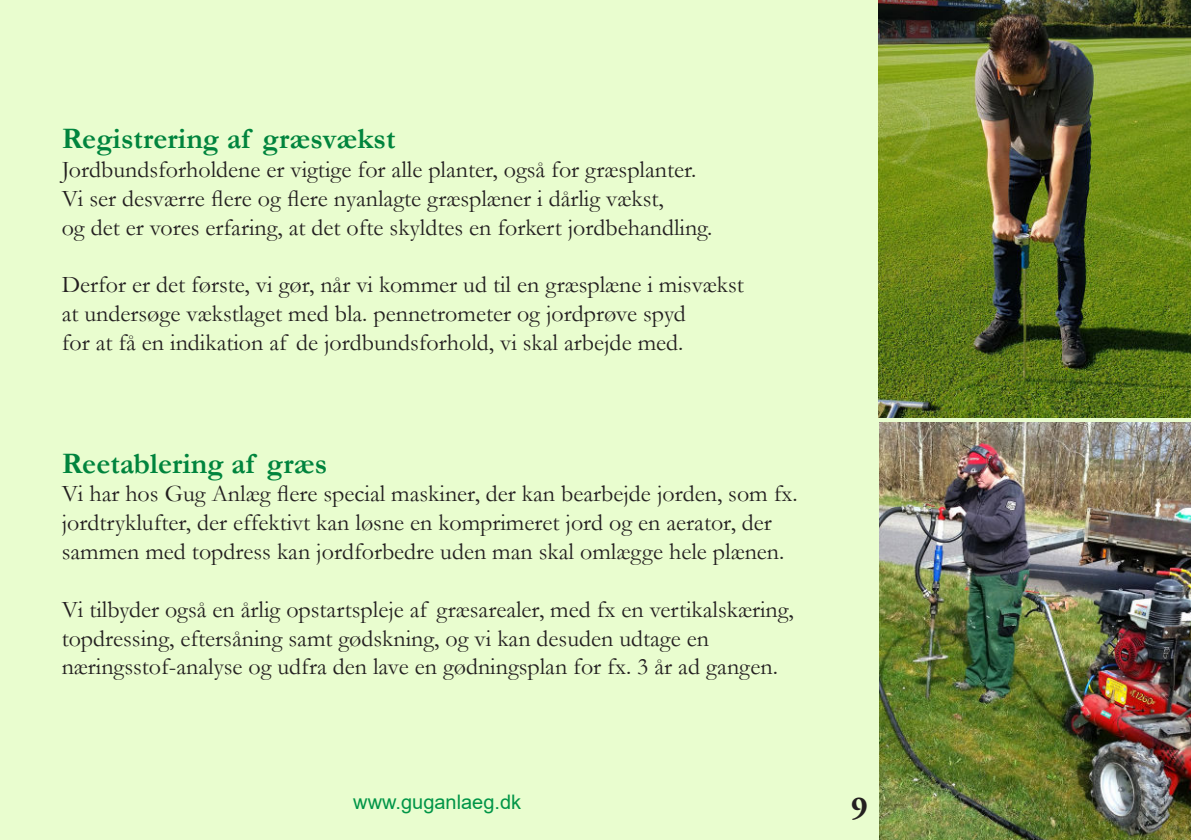
<style>
.page{position:relative;width:1191px;height:840px;background:#fff}
.page>*{position:absolute;margin:0;border:0;box-sizing:border-box;transform-origin:0 0}
.t1{font:700 32px "Adobe Garamond Pro";color:#231f20}
.t2{font:700 30px "Garamond";color:#00843d}
.t3{font:24px/28.8px "Garamond";color:#231f20}
.t4{font:20px "Arial";color:#009547}
</style>
<div class="page">
<div style="left:0;top:0;width:1191px;height:839px;background:#e9fdcf"></div>
<img style="left:879px;top:0;width:312px;height:417px">
<img style="left:879px;top:422px;width:312px;height:417px">
<p class="t2" style="left:62px;top:127px;width:335px">Registrering af græsvækst</p>
<p class="t3" style="left:62px;top:157px;width:652px">Jordbundsforholdene er vigtige for alle planter, også for græsplanter.<br>Vi ser desværre flere og flere nyanlagte græsplæner i dårlig vækst,<br>og det er vores erfaring, at det ofte skyldtes en forkert jordbehandling.</p>
<p class="t3" style="left:62px;top:272px;width:684px">Derfor er det første, vi gør, når vi kommer ud til en græsplæne i misvækst at undersøge vækstlaget med bla. pennetrometer og jordprøve spyd<br>for at få en indikation af de jordbundsforhold, vi skal arbejde med.</p>
<p class="t2" style="left:62px;top:451px;width:267px">Reetablering af græs</p>
<p class="t3" style="left:62px;top:478px;width:737px">Vi har hos Gug Anlæg flere special maskiner, der kan bearbejde jorden, som fx. jordtryklufter, der effektivt kan løsne en komprimeret jord og en aerator, der sammen med topdress kan jordforbedre uden man skal omlægge hele plænen.</p>
<p class="t3" style="left:62px;top:596px;width:733px">Vi tilbyder også en årlig opstartspleje af græsarealer, med fx en vertikalskæring, topdressing, eftersåning samt gødskning, og vi kan desuden udtage en næringsstof-analyse og udfra den lave en gødningsplan for fx. 3 år ad gangen.</p>
<p class="t4" style="left:353px;top:794px;width:169px">www.guganlaeg.dk</p>
<h1 class="t1" style="left:851px;top:787px;width:18px">9</h1>
</div>
